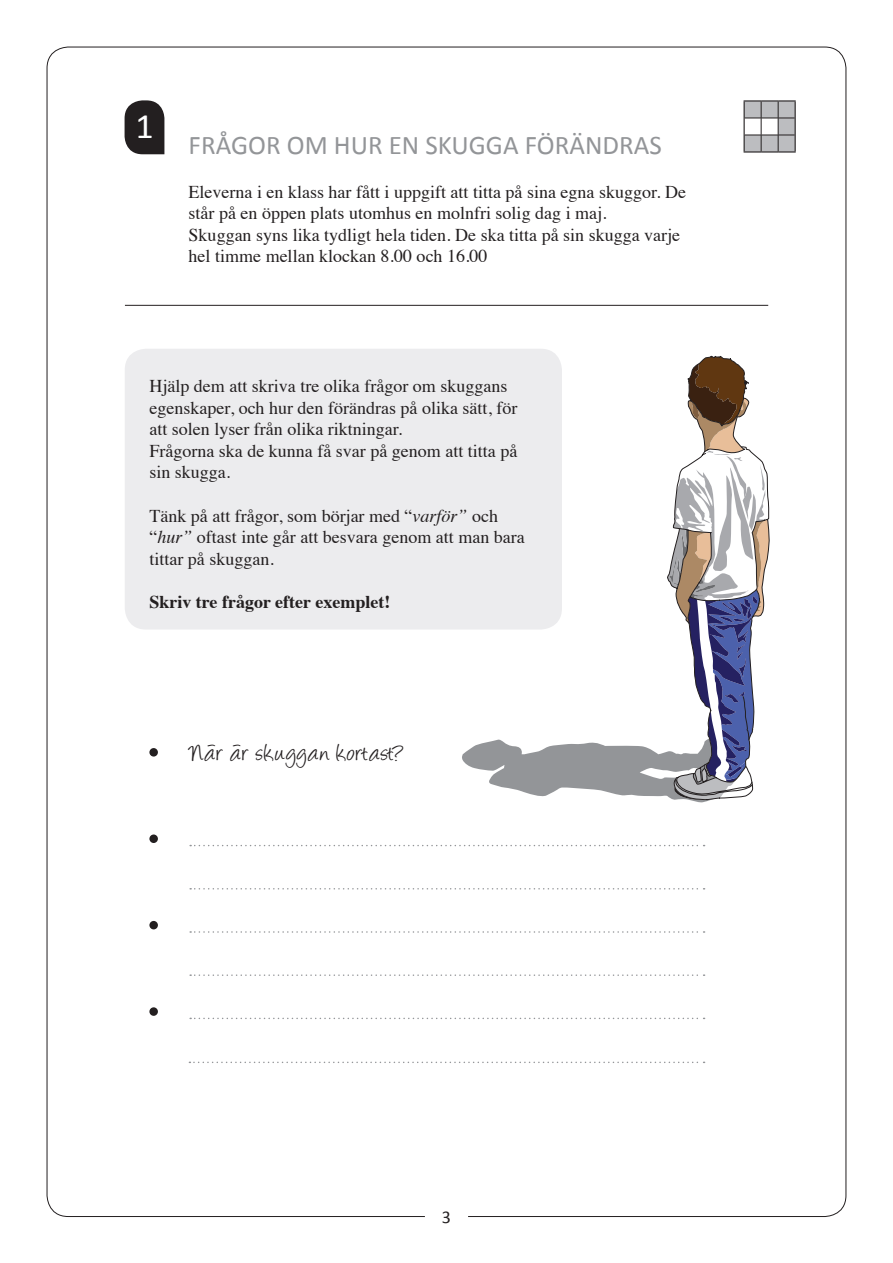
<style>
.page{position:relative;width:893px;height:1263px;background:#fff}
.page>*{position:absolute;margin:0;border:0;box-sizing:border-box;transform-origin:0 0}
.t1{font:36px "Calibri";color:#fff}
.t2{font:27px "Calibri";color:#939598}
.t3{font:27px "Angelina";letter-spacing:.05em;color:#231f20}
.t4{font:18px/21.6px "Times";color:#231f20}
.t5{font:700 18px "Times";color:#231f20}
.t6{font:18px "Calibri";color:#231f20}
.s1{font-style:italic}
</style>
<div class="page">
<svg style="left:125px;top:100px;width:39px;height:54px;background:#363233"></svg>
<hr style="left:125px;top:305px;width:643px;height:1px;background:#231f20">
<div style="left:125px;top:349px;width:437px;height:280px;background:#ececee;border-radius:21px"></div>
<div style="left:149px;top:834px;width:9px;height:9px;background:#231f20;border-radius:50%"></div>
<div style="left:149px;top:748px;width:9px;height:8px;background:#231f20;border-radius:50%"></div>
<div style="left:149px;top:921px;width:9px;height:8px;background:#231f20;border-radius:50%"></div>
<div style="left:149px;top:1007px;width:9px;height:9px;background:#231f20;border-radius:50%"></div>
<svg style="left:190px;top:845px;width:515px;height:1px"></svg>
<svg style="left:190px;top:931px;width:515px;height:2px"></svg>
<svg style="left:190px;top:1018px;width:515px;height:1px"></svg>
<svg style="left:190px;top:888px;width:515px;height:1px"></svg>
<svg style="left:190px;top:974px;width:515px;height:2px"></svg>
<svg style="left:189px;top:1061px;width:516px;height:2px"></svg>
<svg style="left:744px;top:100px;width:52px;height:53px"></svg>
<svg style="left:462px;top:356px;width:307px;height:446px"></svg>
<p class="t1" style="left:135px;top:103px;width:20px">1</p>
<p class="t2" style="left:189px;top:129px;width:475px">FRÅGOR OM HUR EN SKUGGA FÖRÄNDRAS</p>
<p class="t4" style="left:189px;top:179px;width:499px">Eleverna i en klass har fått i uppgift att titta på sina egna skuggor. De står på en öppen plats utomhus en molnfri solig dag i maj.</p>
<p class="t4" style="left:189px;top:222px;width:493px">Skuggan syns lika tydligt hela tiden. De ska titta på sin skugga varje hel timme mellan klockan 8.00 och 16.00</p>
<p class="t4" style="left:149px;top:373px;width:370px">Hjälp dem att skriva tre olika frågor om skuggans egenskaper, och hur den förändras på olika sätt, för att solen lyser från olika riktningar.</p>
<p class="t4" style="left:149px;top:438px;width:369px">Frågorna ska de kunna få svar på genom att titta på sin skugga.</p>
<p class="t4" style="left:149px;top:503px;width:377px">Tänk på att frågor, som börjar med “<span class="s1">varför”</span> och “<span class="s1">hur”</span> oftast inte går att besvara genom att man bara tittar på skuggan.</p>
<p class="t5" style="left:149px;top:585px;width:242px">Skriv tre frågor efter exemplet!</p>
<p class="t3" style="left:189px;top:742px;width:216px">Nar ar skuggan kortast?</p>
<p class="t3" style="left:207px;top:734px;width:10px">-</p>
<p class="t3" style="left:233px;top:734px;width:10px">-</p>
<p class="t6" style="left:442px;top:1206px;width:11px">3</p>
</div>
